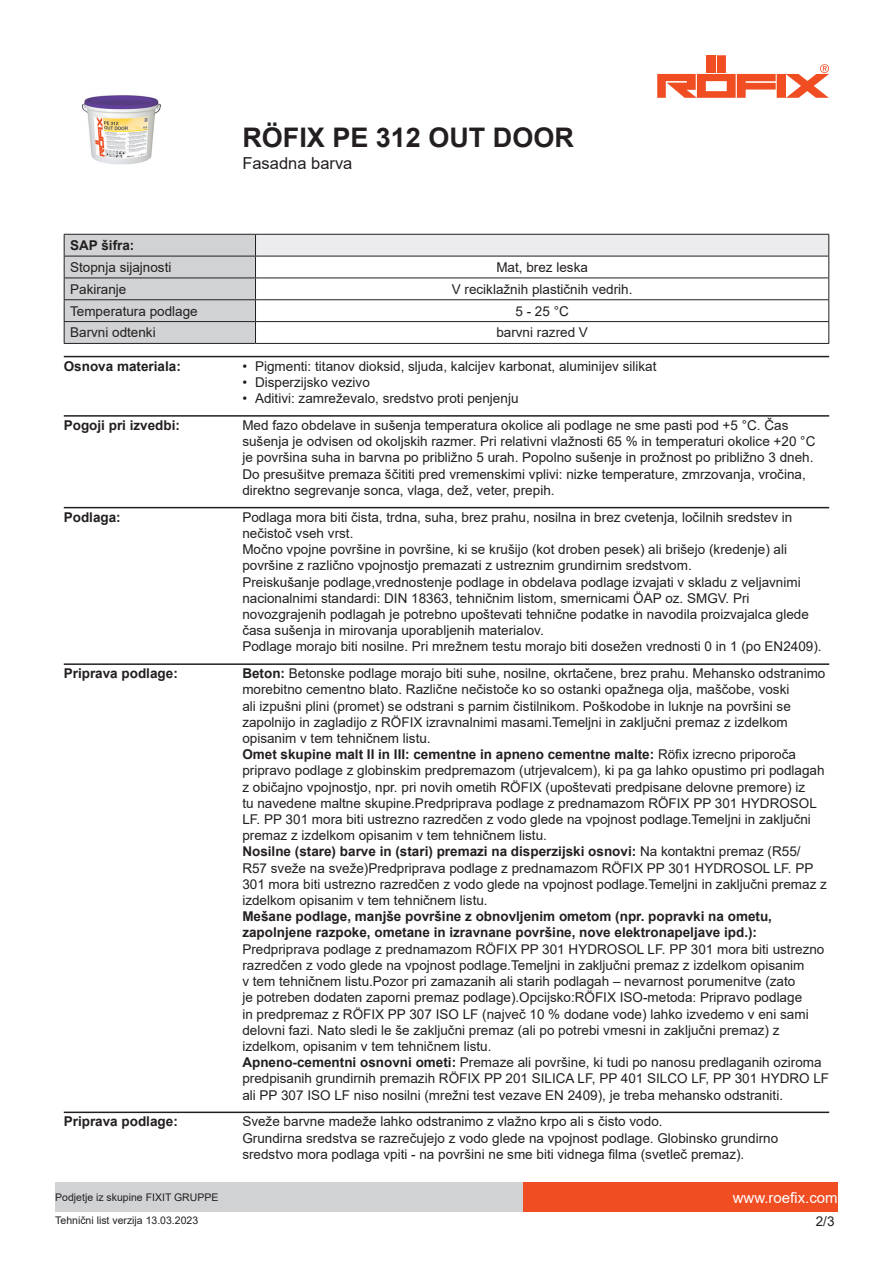
<style>
.page{position:relative;width:893px;height:1263px;background:#fff}
.page>*{position:absolute;margin:0;border:0;box-sizing:border-box;transform-origin:0 0}
.t1{font:700 27px "Arial";color:#231f20}
.t2{font:16.5px "Arial";color:#231f20}
.t3{font:15px "Arial";color:#fff}
.t4{font:13.5px/16.2px "Arial";color:#231f20}
.t5{font:700 13.5px/16.2px "Arial";color:#231f20}
.t6{font:10.5px "Arial";color:#231f20}
.s1{font-weight:700}
</style>
<div class="page">
<img style="left:82px;top:95px;width:79px;height:70px">
<div style="left:717px;top:55px;width:9px;height:18px;background:#f04d22"></div>
<div style="left:707px;top:55px;width:9px;height:18px;background:#f04d22"></div>
<svg style="left:657px;top:64px;width:172px;height:34px"></svg>
<div style="left:523px;top:1182px;width:315px;height:30px;background:#f04d22"></div>
<div style="left:55px;top:1182px;width:468px;height:30px;background:#d1d2d4"></div>
<div style="left:255px;top:234px;width:574px;height:22px;background:#ececee"></div>
<hr style="left:255px;top:234px;width:574px;height:1px;background:#231f20">
<hr style="left:255px;top:256px;width:574px;height:1px;background:#231f20">
<hr style="left:255px;top:278px;width:574px;height:1px;background:#231f20">
<hr style="left:255px;top:299px;width:574px;height:1px;background:#231f20">
<hr style="left:255px;top:321px;width:574px;height:1px;background:#231f20">
<svg style="left:64px;top:234px;width:192px;height:109px;background:#c7c8ca"></svg>
<svg style="left:828px;top:235px;width:1px;height:108px"></svg>
<hr style="left:64px;top:343px;width:191px;height:1px;background:#231f20">
<hr style="left:255px;top:343px;width:574px;height:1px;background:#231f20">
<hr style="left:64px;top:356px;width:765px;height:1px;background:#231f20">
<hr style="left:64px;top:415px;width:765px;height:2px;background:#231f20">
<hr style="left:64px;top:507px;width:765px;height:1px;background:#231f20">
<hr style="left:64px;top:663px;width:765px;height:2px;background:#231f20">
<hr style="left:64px;top:1111px;width:765px;height:2px;background:#231f20">
<h1 class="t1" style="left:242px;top:119px;width:333px">RÖFIX PE 312 OUT DOOR</h1>
<p class="t2" style="left:242px;top:152px;width:112px">Fasadna barva</p>
<p class="t5" style="left:70px;top:237px;width:66px">SAP šifra:</p>
<p class="t4" style="left:70px;top:259px;width:103px">Stopnja sijajnosti</p>
<p class="t4" style="left:496px;top:259px;width:93px">Mat, brez leska</p>
<p class="t4" style="left:70px;top:281px;width:58px">Pakiranje</p>
<p class="t4" style="left:452px;top:281px;width:182px">V reciklažnih plastičnih vedrih.</p>
<p class="t4" style="left:70px;top:303px;width:129px">Temperatura podlage</p>
<p class="t4" style="left:515px;top:303px;width:55px">5 - 25 °C</p>
<p class="t4" style="left:70px;top:324px;width:87px">Barvni odtenki</p>
<p class="t4" style="left:496px;top:324px;width:93px">barvni razred V</p>
<p class="t5" style="left:64px;top:358px;width:119px">Osnova materiala:</p>
<p class="t4" style="left:242px;top:358px;width:416px">• Pigmenti: titanov dioksid, sljuda, kalcijev karbonat, aluminijev silikat</p>
<p class="t4" style="left:242px;top:374px;width:129px">• Disperzijsko vezivo</p>
<p class="t4" style="left:242px;top:390px;width:278px">• Aditivi: zamreževalo, sredstvo proti penjenju</p>
<p class="t5" style="left:64px;top:417px;width:118px">Pogoji pri izvedbi:</p>
<p class="t4" style="left:242px;top:417px;width:575px">Med fazo obdelave in sušenja temperatura okolice ali podlage ne sme pasti pod +5 °C. Čas sušenja je odvisen od okoljskih razmer. Pri relativni vlažnosti 65 % in temperaturi okolice +20 °C je površina suha in barvna po približno 5 urah. Popolno sušenje in prožnost po približno 3 dneh.<br>Do presušitve premaza ščititi pred vremenskimi vplivi: nizke temperature, zmrzovanja, vročina, direktno segrevanje sonca, vlaga, dež, veter, prepih.</p>
<p class="t5" style="left:64px;top:509px;width:59px">Podlaga:</p>
<p class="t4" style="left:242px;top:509px;width:581px">Podlaga mora biti čista, trdna, suha, brez prahu, nosilna in brez cvetenja, ločilnih sredstev in nečistoč vseh vrst.<br>Močno vpojne površine in površine, ki se krušijo (kot droben pesek) ali brišejo (kredenje) ali površine z različno vpojnostjo premazati z ustreznim grundirnim sredstvom.<br>Preiskušanje podlage,vrednostenje podlage in obdelava podlage izvajati v skladu z veljavnimi nacionalnimi standardi: DIN 18363, tehničnim listom, smernicami ÖAP oz. SMGV. Pri novozgrajenih podlagah je potrebno upoštevati tehnične podatke in navodila proizvajalca glede časa sušenja in mirovanja uporabljenih materialov.<br>Podlage morajo biti nosilne. Pri mrežnem testu morajo biti dosežen vrednosti 0 in 1 (po EN2409).</p>
<p class="t5" style="left:64px;top:665px;width:116px">Priprava podlage:</p>
<p class="t4" style="left:242px;top:665px;width:586px"><span class="s1">Beton:</span> Betonske podlage morajo biti suhe, nosilne, okrtačene, brez prahu. Mehansko odstranimo morebitno cementno blato. Različne nečistoče ko so ostanki opažnega olja, maščobe, voski<br>ali izpušni plini (promet) se odstrani s parnim čistilnikom. Poškodobe in luknje na površini se zapolnijo in zagladijo z RÖFIX izravnalnimi masami.Temeljni in zaključni premaz z izdelkom opisanim v tem tehničnem listu.<br><span class="s1">Omet skupine malt II in III: cementne in apneno cementne malte:</span> Röfix izrecno priporoča pripravo podlage z globinskim predpremazom (utrjevalcem), ki pa ga lahko opustimo pri podlagah z običajno vpojnostjo, npr. pri novih ometih RÖFIX (upoštevati predpisane delovne premore) iz<br>tu navedene maltne skupine.Predpriprava podlage z prednamazom RÖFIX PP 301 HYDROSOL LF. PP 301 mora biti ustrezno razredčen z vodo glede na vpojnost podlage.Temeljni in zaključni premaz z izdelkom opisanim v tem tehničnem listu.<br><span class="s1">Nosilne (stare) barve in (stari) premazi na disperzijski osnovi:</span> Na kontaktni premaz (R55/ R57 sveže na sveže)Predpriprava podlage z prednamazom RÖFIX PP 301 HYDROSOL LF. PP 301 mora biti ustrezno razredčen z vodo glede na vpojnost podlage.Temeljni in zaključni premaz z izdelkom opisanim v tem tehničnem listu.</p>
<p class="t5" style="left:242px;top:908px;width:531px">Mešane podlage, manjše površine z obnovljenim ometom (npr. popravki na ometu, zapolnjene razpoke, ometane in izravnane površine, nove elektronapeljave ipd.):</p>
<p class="t4" style="left:242px;top:941px;width:588px">Predpriprava podlage z prednamazom RÖFIX PP 301 HYDROSOL LF. PP 301 mora biti ustrezno razredčen z vodo glede na vpojnost podlage.Temeljni in zaključni premaz z izdelkom opisanim<br>v tem tehničnem listu.Pozor pri zamazanih ali starih podlagah – nevarnost porumenitve (zato<br>je potreben dodaten zaporni premaz podlage).Opcijsko:RÖFIX ISO-metoda: Pripravo podlage<br>in predpremaz z RÖFIX PP 307 ISO LF (največ 10 % dodane vode) lahko izvedemo v eni sami delovni fazi. Nato sledi le še zaključni premaz (ali po potrebi vmesni in zaključni premaz) z izdelkom, opisanim v tem tehničnem listu.<br><span class="s1">Apneno-cementni osnovni ometi:</span> Premaze ali površine, ki tudi po nanosu predlaganih oziroma predpisanih grundirnih premazih RÖFIX PP 201 SILICA LF, PP 401 SILCO LF, PP 301 HYDRO LF ali PP 307 ISO LF niso nosilni (mrežni test vezave EN 2409), je treba mehansko odstraniti.</p>
<p class="t5" style="left:64px;top:1114px;width:116px">Priprava podlage:</p>
<p class="t4" style="left:242px;top:1113px;width:537px">Sveže barvne madeže lahko odstranimo z vlažno krpo ali s čisto vodo.<br>Grundirna sredstva se razrečujejo z vodo glede na vpojnost podlage. Globinsko grundirno sredstvo mora podlaga vpiti - na površini ne sme biti vidnega filma (svetleč premaz).</p>
<p class="t6" style="left:55px;top:1190px;width:165px">Podjetje iz skupine FIXIT GRUPPE</p>
<p class="t3" style="left:733px;top:1187px;width:107px">www.roefix.com</p>
<p class="t6" style="left:55px;top:1213px;width:144px">Tehnični list verzija 13.03.2023</p>
<p class="t4" style="left:816px;top:1213px;width:20px">2/3</p>
</div>
